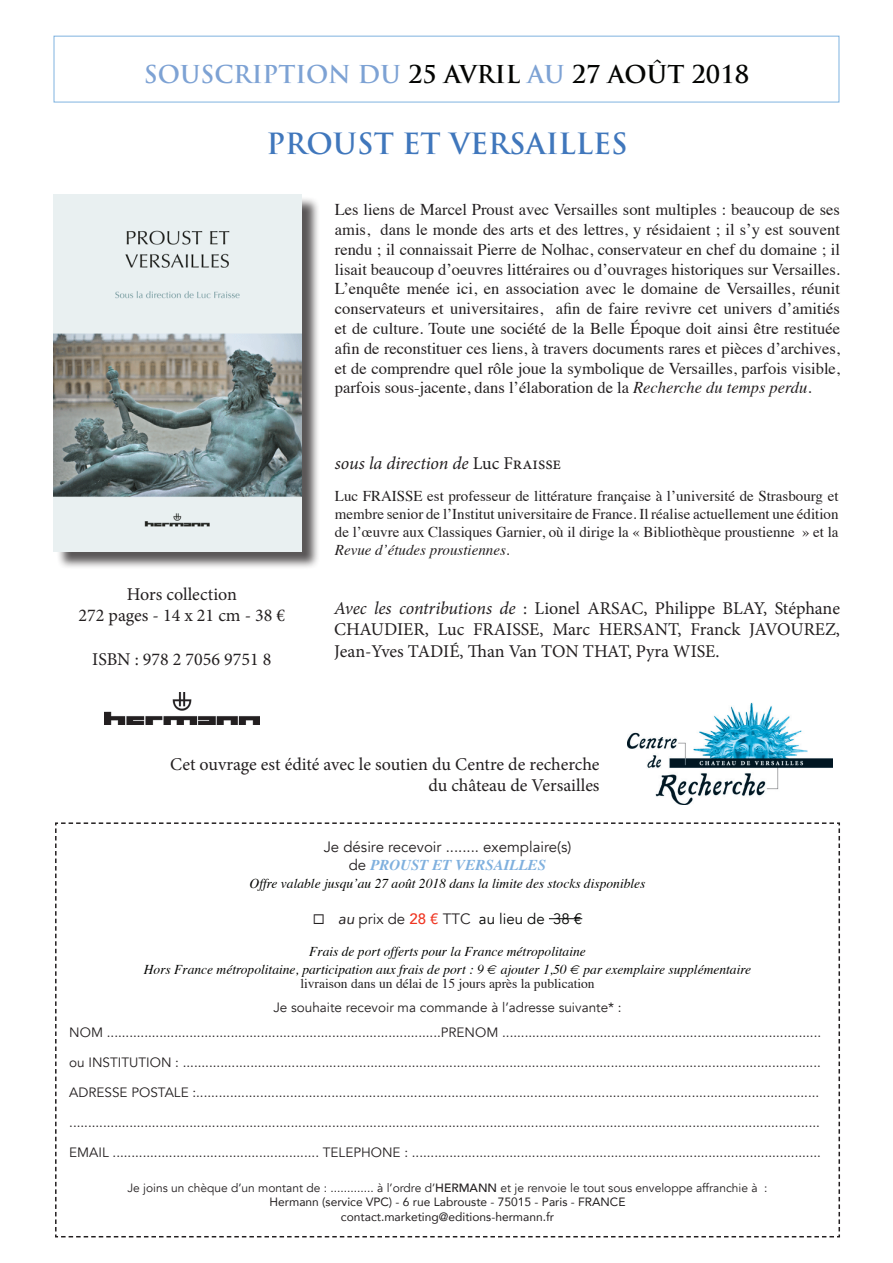
<style>
.page{position:relative;width:893px;height:1263px;background:#fff}
.page>*{position:absolute;margin:0;border:0;box-sizing:border-box;transform-origin:0 0}
.t1{font:700 28.5px "Trajan Pro";color:#4077bc}
.t2{font:700 24px "Trajan Pro";color:#040503}
.t3{font:700 24px "Trajan Pro";color:#7da2d4}
.t4{font:18px/21.6px "Minion Pro";color:#231f20;text-align:justify}
.t5{font:italic 18px "Minion Pro";letter-spacing:-.005em;color:#231f20}
.t6{font:16.5px/19.8px "Times";color:#231f20;text-align:justify}
.t7{font:15px/18px "Times";color:#231f20;text-align:justify}
.t8{font:15px "Avenir";color:#231f20}
.t9{font:15px "Avenir";color:#040503}
.t10{font:italic 700 15px "Times";color:#7fb0de}
.t11{font:13.5px/25.5px "Avenir";color:#231f20;text-align:center}
.t12{font:italic 13.5px/18px "Times";color:#040503;text-align:center}
.t13{font:13.5px "Times";color:#231f20}
.t14{font:12px/14.4px "Avenir";color:#231f20;text-align:center}
.s1{color:#7da2d4}
.s2{font-style:italic}
.s3{font-style:normal}
.s4{font-family:"Avenir";font-weight:400;font-style:normal;color:#231f20}
.s5{color:#231f20}
.s6{font-style:italic;color:#231f20}
.s7{font-weight:500;color:#ef3522}
.s8{font-weight:500}
.s9{font-style:inherit}
</style>
<div class="page">
<svg style="left:55px;top:822px;width:785px;height:416px"></svg>
<div style="left:54px;top:36px;width:785px;height:66px;border:1px solid #7fb3e0"></div>
<div style="left:56px;top:196px;width:264px;height:374px;background:#231f20;opacity:.75"></div>
<img style="left:54px;top:194px;width:247px;height:357px">
<img style="left:628px;top:702px;width:205px;height:102px">
<img style="left:104px;top:692px;width:155px;height:33px">
<h2 class="t3" style="left:144px;top:59px;width:18px">SOUS</h2>
<h2 class="t2" style="left:214px;top:59px;width:536px"><span class="s1">CRIPTION DU</span> 25 AVRIL <span class="s1">AU</span> 27 AOÛT 2018</h2>
<h1 class="t1" style="left:266px;top:126px;width:222px">PROUST ET VERS</h1>
<h1 class="t1" style="left:526px;top:126px;width:103px">AILLES</h1>
<p class="t6" style="left:335px;top:198px;width:507px">Les liens de Marcel Proust avec Versailles sont multiples : beaucoup de ses amis, dans le monde des arts et des lettres, y résidaient ; il s’y est souvent rendu ; il connaissait Pierre de Nolhac, conservateur en chef du domaine ; il lisait beaucoup d’oeuvres littéraires ou d’ouvrages historiques sur Versailles.<br>L’enquête menée ici, en association avec le domaine de Versailles, réunit conservateurs et universitaires, afin de faire revivre cet univers d’amitiés et de culture. Toute une société de la Belle Époque doit ainsi être restituée afin de reconstituer ces liens, à travers documents rares et pièces d’archives, et de comprendre quel rôle joue la symbolique de Versailles, parfois visible, parfois sous-jacente, dans l’élaboration de la <span class="s2">Recherche du temps perdu.</span></p>
<h3 class="t5" style="left:335px;top:451px;width:228px">sous la direction de <span class="s3">Luc Fraisse</span></h3>
<h3 class="t4" style="left:79px;top:583px;width:208px;text-align:center">Hors collection<br>272 pages - 14 x 21 cm - 38 €</h3>
<h3 class="t4" style="left:92px;top:648px;width:181px">ISBN : 978 2 7056 9751 8</h3>
<p class="t7" style="left:335px;top:486px;width:505px">Luc FRAISSE est professeur de littérature française à l’université de Strasbourg et membre senior de l’Institut universitaire de France. Il réalise actuellement une édition de l’œuvre aux Classiques Garnier, où il dirige la « Bibliothèque proustienne » et la <span class="s2">Revue d’études proustiennes</span>.</p>
<h3 class="t4" style="left:334px;top:597px;width:507px"><span class="s2">Avec les contributions de</span> : Lionel ARSAC, Philippe BLAY, Stéphane CHAUDIER, Luc FRAISSE, Marc HERSANT, Franck JAVOUREZ, Jean-Yves TADIÉ, Than Van TON THAT, Pyra WISE.</h3>
<h3 class="t4" style="left:170px;top:753px;width:431px;text-align:right">Cet ouvrage est édité avec le soutien du Centre de recherche du château de Versailles</h3>
<p class="t8" style="left:324px;top:838px;width:249px">Je désire recevoir ........ exemplaire(s)</p>
<p class="t10" style="left:349px;top:850px;width:199px"><span class="s4">de</span> PROUST ET VERSAILLES</p>
<p class="t12" style="left:250px;top:873px;width:397px">Offre valable jusqu’au 27 août 2018 dans la limite des stocks disponibles</p>
<p class="t9" style="left:313px;top:910px;width:271px"><span class="s5">◻</span> <span class="s6">au</span> <span class="s5">prix de</span> <span class="s7">28 €</span> <span class="s5">TTC</span> au lieu de 38 €</p>
<p class="t12" style="left:144px;top:942px;width:609px">Frais de port offerts pour la France métropolitaine<br>Hors France métropolitaine, participation aux frais de port : 9 € ajouter 1,50 € par exemplaire supplémentaire</p>
<p class="t13" style="left:300px;top:970px;width:296px">livraison dans un délai de 15 jours après la publication</p>
<p class="t11" style="left:69px;top:994px;width:753px">Je souhaite recevoir ma commande à l’adresse suivante* :<br>NOM .........................................................................................PRENOM .....................................................................................</p>
<p class="t11" style="left:69px;top:1050px;width:753px">ou INSTITUTION : ..........................................................................................................................................................................</p>
<p class="t11" style="left:69px;top:1080px;width:751px">ADRESSE POSTALE :......................................................................................................................................................................</p>
<p class="t11" style="left:69px;top:1110px;width:752px">........................................................................................................................................................................................................</p>
<p class="t11" style="left:69px;top:1140px;width:753px">EMAIL ....................................................... TELEPHONE : .............................................................................................................</p>
<p class="t14" style="left:127px;top:1181px;width:642px">Je joins un chèque d’un montant de : ............. à l’ordre d’<span class="s8">HERMANN</span> et je renvoie le tout sous enveloppe affranchie à :<br><span class="s9">Hermann (service VPC) - 6 rue Labrouste - 75015 - Paris - FRANCE<br>contact.marketing@editions-hermann.fr</span></p>
</div>
